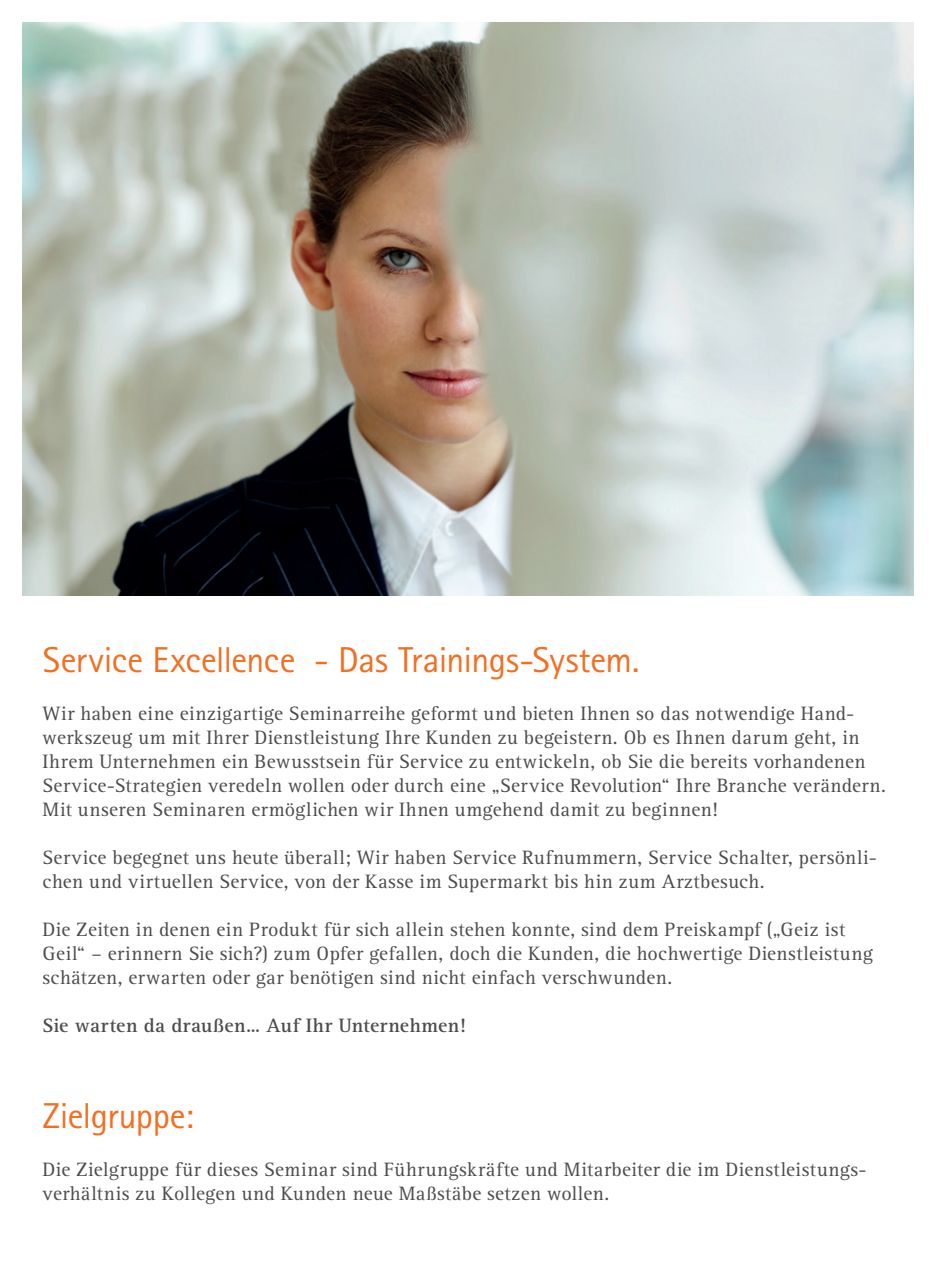
<style>
.page{position:relative;width:936px;height:1276px;background:#fff}
.page>*{position:absolute;margin:0;border:0;box-sizing:border-box;transform-origin:0 0}
.t1{font:36px "Rotis II Sans Pro";letter-spacing:-.015em;color:#f36e21}
.t2{font:20px/24px "Rotis Serif W1 G";letter-spacing:.02em;color:#4b4c4d}
.t3{font:700 20px "Rotis Serif W1 G";letter-spacing:.02em;color:#4b4c4d}
</style>
<div class="page">
<img style="left:23px;top:23px;width:890px;height:572px">
<h1 class="t1" style="left:43px;top:640px;width:598px">Service Excellence - Das Trainings-System.</h1>
<p class="t2" style="left:43px;top:701px;width:844px">Wir haben eine einzigartige Seminarreihe geformt und bieten Ihnen so das notwendige Hand&shy;werkszeug um mit Ihrer Dienstleistung Ihre Kunden zu begeistern. Ob es Ihnen darum geht, in Ihrem Unternehmen ein Bewusstsein für Service zu entwickeln, ob Sie die bereits vorhandenen Service-Strategien veredeln wollen oder durch eine „Service Revolution“ Ihre Branche verändern.<br>Mit unseren Seminaren ermöglichen wir Ihnen umgehend damit zu beginnen!</p>
<p class="t2" style="left:43px;top:845px;width:835px">Service begegnet uns heute überall; Wir haben Service Rufnummern, Service Schalter, persönli&shy;chen und virtuellen Service, von der Kasse im Supermarkt bis hin zum Arztbesuch.</p>
<p class="t2" style="left:43px;top:917px;width:832px">Die Zeiten in denen ein Produkt für sich allein stehen konnte, sind dem Preiskampf („Geiz ist<br>Geil“ – erinnern Sie sich?) zum Opfer gefallen, doch die Kunden, die hochwertige Dienstleistung schätzen, erwarten oder gar benötigen sind nicht einfach verschwunden.</p>
<p class="t3" style="left:43px;top:1013px;width:424px">Sie warten da draußen… Auf Ihr Unternehmen!</p>
<h1 class="t1" style="left:43px;top:1096px;width:153px">Zielgruppe:</h1>
<p class="t2" style="left:43px;top:1157px;width:825px">Die Zielgruppe für dieses Seminar sind Führungskräfte und Mitarbeiter die im Dienstleistungs&shy;verhältnis zu Kollegen und Kunden neue Maßstäbe setzen wollen.</p>
</div>
